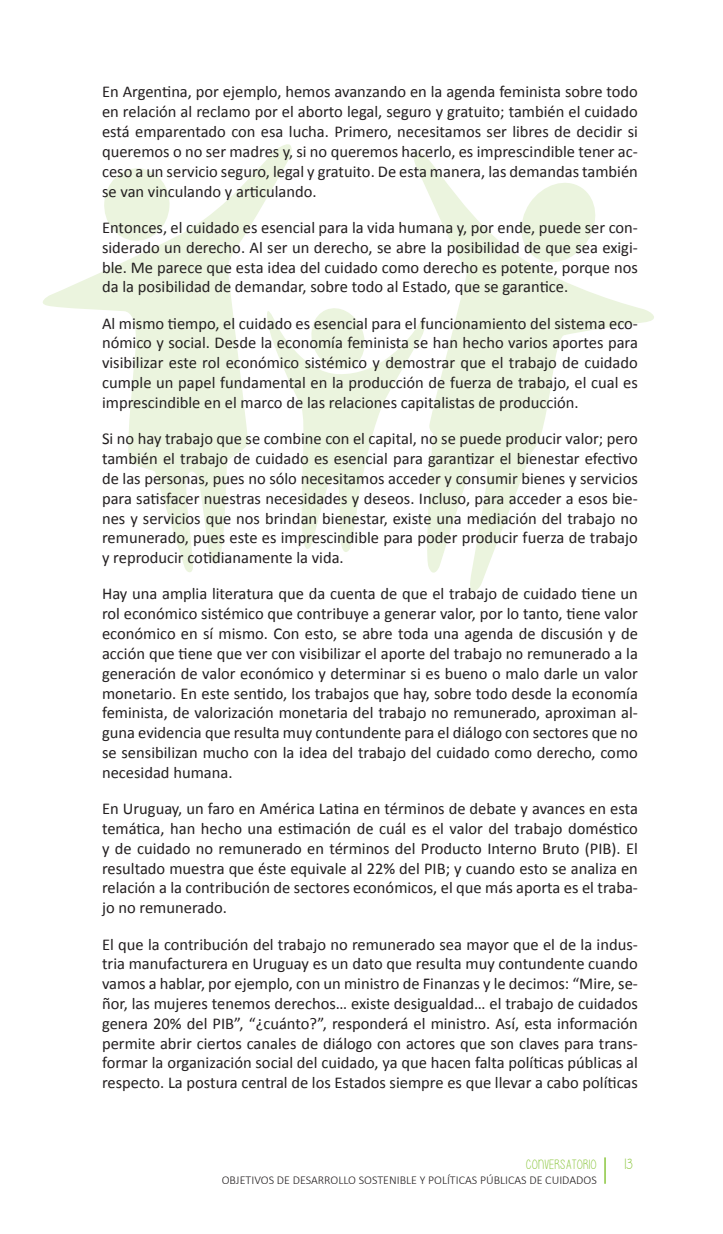
<style>
.page{position:relative;width:723px;height:1234px;background:#fff}
.page>*{position:absolute;margin:0;border:0;box-sizing:border-box;transform-origin:0 0}
.cuerpo{font:16.5px/19.8px "Calibri";color:#231f20;text-align:justify}
.t1{font:15px "Please write me a song";color:#8bc63e}
.t2{font:13.5px "Please write me a song";color:#8bc63e}
.t3{font:300 12px "Calibri";color:#231f20}
</style>
<div class="page">
<svg style="left:43px;top:144px;width:249px;height:428px"></svg>
<svg style="left:414px;top:152px;width:240px;height:440px"></svg>
<svg style="left:264px;top:299px;width:164px;height:254px"></svg>
<hr style="left:604px;top:1157px;width:2px;height:26px;background:#8bc63e">
<p class="cuerpo" style="left:102px;top:82px;width:537px">En Argentina, por ejemplo, hemos avanzando en la agenda feminista sobre todo en relación al reclamo por el aborto legal, seguro y gratuito; también el cuidado está emparentado con esa lucha. Primero, necesitamos ser libres de decidir si queremos o no ser madres y, si no queremos hacerlo, es imprescindible tener ac&shy;ceso a un servicio seguro, legal y gratuito. De esta manera, las demandas también se van vinculando y articulando.</p>
<p class="cuerpo" style="left:102px;top:217px;width:537px">Entonces, el cuidado es esencial para la vida humana y, por ende, puede ser con&shy;siderado un derecho. Al ser un derecho, se abre la posibilidad de que sea exigi&shy;ble. Me parece que esta idea del cuidado como derecho es potente, porque nos da la posibilidad de demandar, sobre todo al Estado, que se garantice.</p>
<p class="cuerpo" style="left:102px;top:313px;width:537px">Al mismo tiempo, el cuidado es esencial para el funcionamiento del sistema eco&shy;nómico y social. Desde la economía feminista se han hecho varios aportes para visibilizar este rol económico sistémico y demostrar que el trabajo de cuidado cumple un papel fundamental en la producción de fuerza de trabajo, el cual es imprescindible en el marco de las relaciones capitalistas de producción.</p>
<p class="cuerpo" style="left:102px;top:429px;width:537px">Si no hay trabajo que se combine con el capital, no se puede producir valor; pero también el trabajo de cuidado es esencial para garantizar el bienestar efectivo de las personas, pues no sólo necesitamos acceder y consumir bienes y servicios para satisfacer nuestras necesidades y deseos. Incluso, para acceder a esos bie&shy;nes y servicios que nos brindan bienestar, existe una mediación del trabajo no remunerado, pues este es imprescindible para poder producir fuerza de trabajo y reproducir cotidianamente la vida.</p>
<p class="cuerpo" style="left:102px;top:584px;width:537px">Hay una amplia literatura que da cuenta de que el trabajo de cuidado tiene un rol económico sistémico que contribuye a generar valor, por lo tanto, tiene valor económico en sí mismo. Con esto, se abre toda una agenda de discusión y de acción que tiene que ver con visibilizar el aporte del trabajo no remunerado a la generación de valor económico y determinar si es bueno o malo darle un valor monetario. En este sentido, los trabajos que hay, sobre todo desde la economía feminista, de valorización monetaria del trabajo no remunerado, aproximan al&shy;guna evidencia que resulta muy contundente para el diálogo con sectores que no se sensibilizan mucho con la idea del trabajo del cuidado como derecho, como necesidad humana.</p>
<p class="cuerpo" style="left:102px;top:798px;width:537px">En Uruguay, un faro en América Latina en términos de debate y avances en esta temática, han hecho una estimación de cuál es el valor del trabajo doméstico y de cuidado no remunerado en términos del Producto Interno Bruto (PIB). El resultado muestra que éste equivale al 22% del PIB; y cuando esto se analiza en relación a la contribución de sectores económicos, el que más aporta es el traba&shy;jo no remunerado.</p>
<p class="cuerpo" style="left:102px;top:933px;width:537px">El que la contribución del trabajo no remunerado sea mayor que el de la indus&shy;tria manufacturera en Uruguay es un dato que resulta muy contundente cuando vamos a hablar, por ejemplo, con un ministro de Finanzas y le decimos: “Mire, se&shy;ñor, las mujeres tenemos derechos… existe desigualdad… el trabajo de cuidados genera 20% del PIB”, “¿cuánto?”, responderá el ministro. Así, esta información permite abrir ciertos canales de diálogo con actores que son claves para trans&shy;formar la organización social del cuidado, ya que hacen falta políticas públicas al respecto. La postura central de los Estados siempre es que llevar a cabo políticas</p>
<p class="t2" style="left:526px;top:1157px;width:72px">CONVERSATORIO</p>
<p class="t3" style="left:222px;top:1172px;width:377px">OBJETIVOS DE DESARROLLO SOSTENIBLE Y POLÍTICAS PÚBLICAS DE CUIDADOS</p>
<p class="t1" style="left:622px;top:1156px;width:12px">13</p>
</div>
